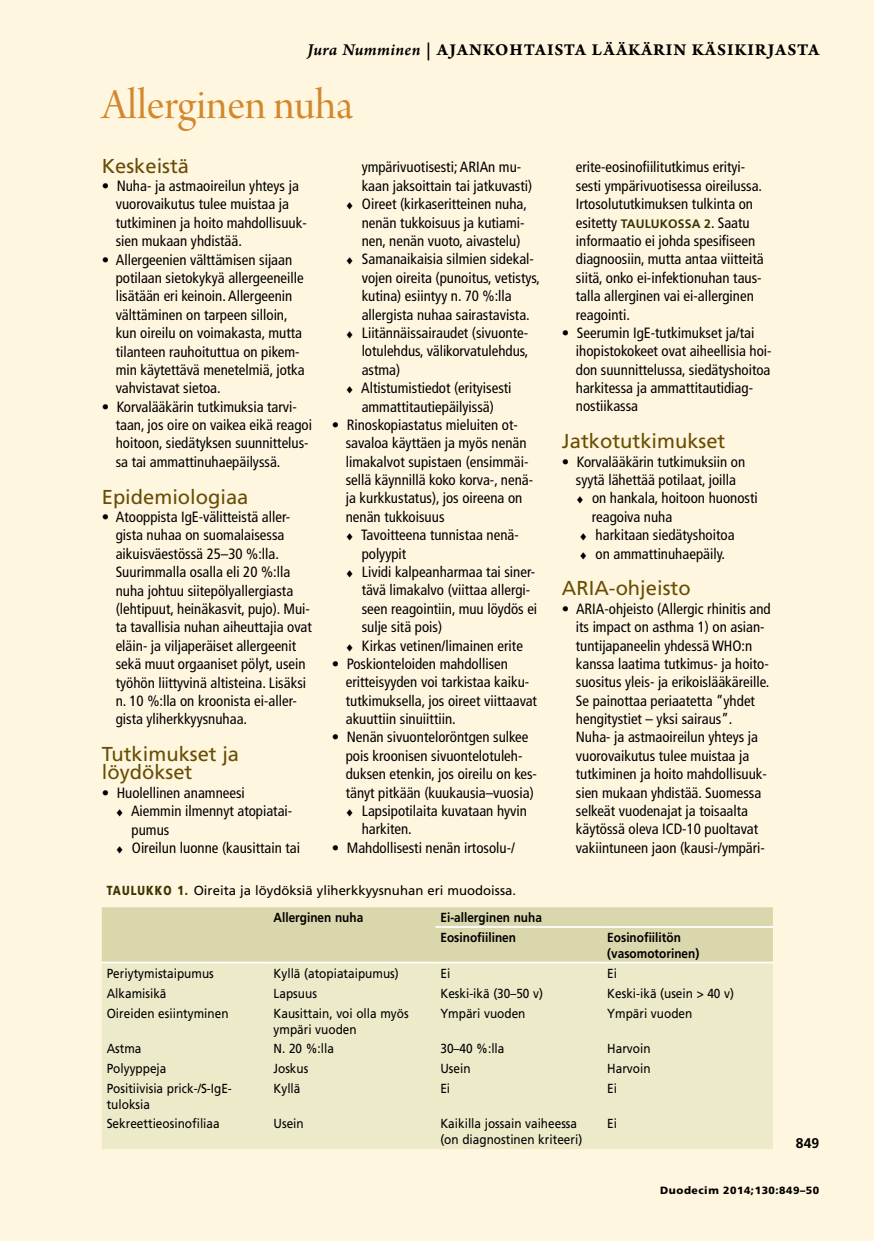
<style>
.page{position:relative;width:874px;height:1241px;background:#fff}
.page>*{position:absolute;margin:0;border:0;box-sizing:border-box;transform-origin:0 0}
.t1{font:45.5px "Arno Pro Display";color:#d3882d}
.t2{font:20.12px/18.4px "Frutiger LT Std";color:#684d03}
.t3{font:17.5px "Arno Pro Bold Sm Text";letter-spacing:.05em;color:#000}
.t4{font:condensed 14.88px/18.4px "Frutiger LT Std";color:#000}
.t5{font:700 14px "Frutiger LT Std";color:#000}
.t6{font:13.12px/15.8px "Frutiger LT Std";color:#000;scale:.9 1}
.t7{font:13.12px/26.8px "Frutiger LT Std";color:#000}
.t8{font:700 13.12px/19.8px "Frutiger LT Std";color:#000;scale:.9 1}
.t9{font:900 10.5px "Frutiger LT Std";letter-spacing:.05em;color:#000}
.s1{font-family:"Arno Pro Smbd Italic Sm Text"}
.s2{font-weight:900;color:#3c3500}
.s3{font-weight:700}
.s4{font-weight:700;font-stretch:normal;font-size:12.25px;color:#3c3500}
</style>
<div class="page">
<div style="left:0;top:0;width:873px;height:1240px;background:#fff6e0"></div>
<div style="left:102px;top:907px;width:670px;height:54px;background:#dbd7ac"></div>
<div style="left:102px;top:963px;width:670px;height:185px;background:#edeaca"></div>
<hr style="left:435px;top:926px;width:167px;height:1px;background:#fff">
<hr style="left:602px;top:926px;width:170px;height:1px;background:#fff">
<hr style="left:102px;top:961px;width:166px;height:2px;background:#fff">
<hr style="left:268px;top:961px;width:167px;height:2px;background:#fff">
<hr style="left:435px;top:961px;width:167px;height:2px;background:#fff">
<hr style="left:602px;top:961px;width:170px;height:2px;background:#fff">
<p class="t3" style="left:307px;top:39px;width:513px"><span class="s1">Jura Numminen</span> | AJANKOHTAISTA LÄÄKÄRIN KÄSIKIRJASTA</p>
<h1 class="t1" style="left:102px;top:80px;width:253px">Allerginen nuha</h1>
<h2 class="t2" style="left:102px;top:157px;width:89px">Keskeistä</h2>
<p class="t4" style="left:116px;top:177px;width:192px;text-indent:-14px">• Nuha- ja astmaoireilun yhteys ja vuorovaikutus tulee muistaa ja tutkiminen ja hoito mahdollisuuk&shy;sien mukaan yhdistää.</p>
<p class="t4" style="left:116px;top:250px;width:190px;text-indent:-14px">• Allergeenien välttämisen sijaan potilaan sietokykyä allergeeneille lisätään eri keinoin. Allergeenin välttäminen on tarpeen silloin, kun oireilu on voimakasta, mutta tilanteen rauhoituttua on pikem&shy;min käytettävä menetelmiä, jotka vahvistavat sietoa.</p>
<p class="t4" style="left:116px;top:397px;width:198px;text-indent:-14px">• Korvalääkärin tutkimuksia tarvi&shy;taan, jos oire on vaikea eikä reagoi hoitoon, siedätyksen suunnittelus&shy;sa tai ammattinuhaepäilyssä.</p>
<h2 class="t2" style="left:102px;top:487px;width:148px">Epidemiologiaa</h2>
<p class="t4" style="left:116px;top:507px;width:197px;text-indent:-14px">• Atooppista IgE-välitteistä aller&shy;gista nuhaa on suomalaisessa aikuisväestössä 25–30 %:lla.<br>Suurimmalla osalla eli 20 %:lla nuha johtuu siitepölyallergiasta (lehtipuut, heinäkasvit, pujo). Mui&shy;ta tavallisia nuhan aiheuttajia ovat eläin- ja viljaperäiset allergeenit sekä muut orgaaniset pölyt, usein työhön liittyvinä altisteina. Lisäksi n. 10 %:lla on kroonista ei-aller&shy;gista yliherkkyysnuhaa.</p>
<h2 class="t2" style="left:102px;top:745px;width:139px">Tutkimukset ja löydökset</h2>
<p class="t4" style="left:102px;top:783px;width:144px">• Huolellinen anamneesi</p>
<p class="t4" style="left:115px;top:801px;width:178px">♦ Aiemmin ilmennyt atopiatai-</p>
<p class="t4" style="left:131px;top:820px;width:39px">pumus</p>
<p class="t4" style="left:115px;top:838px;width:186px">♦ Oireilun luonne (kausittain tai</p>
<p class="t7" style="left:273px;top:877px;width:244px;text-indent:-167px"><span class="s2">TAULUKKO 1.</span> Oireita ja löydöksiä yliherkkyysnuhan eri muodoissa.<br><span class="s3">Allerginen nuha</span></p>
<p class="t4" style="left:361px;top:158px;width:161px">ympärivuotisesti; ARIAn mu-</p>
<p class="t4" style="left:361px;top:177px;width:172px">kaan jaksoittain tai jatkuvasti)</p>
<p class="t4" style="left:345px;top:195px;width:183px">♦ Oireet (kirkaseritteinen nuha,</p>
<p class="t4" style="left:361px;top:213px;width:164px">nenän tukkoisuus ja kutiami-</p>
<p class="t4" style="left:361px;top:232px;width:160px">nen, nenän vuoto, aivastelu)</p>
<p class="t4" style="left:345px;top:250px;width:190px">♦ Samanaikaisia silmien sidekal-</p>
<p class="t4" style="left:361px;top:268px;width:180px">vojen oireita (punoitus, vetistys,</p>
<p class="t4" style="left:361px;top:287px;width:151px">kutina) esiintyy n. 70 %:lla</p>
<p class="t4" style="left:361px;top:305px;width:169px">allergista nuhaa sairastavista.</p>
<p class="t4" style="left:345px;top:324px;width:184px">♦ Liitännäissairaudet (sivuonte-</p>
<p class="t4" style="left:361px;top:342px;width:168px">lotulehdus, välikorvatulehdus,</p>
<p class="t4" style="left:361px;top:360px;width:40px">astma)</p>
<p class="t4" style="left:345px;top:379px;width:168px">♦ Altistumistiedot (erityisesti</p>
<p class="t4" style="left:361px;top:397px;width:134px">ammattitautiepäilyissä)</p>
<p class="t4" style="left:332px;top:415px;width:187px">• Rinoskopiastatus mieluiten ot-</p>
<p class="t4" style="left:345px;top:434px;width:182px">savaloa käyttäen ja myös nenän</p>
<p class="t4" style="left:345px;top:452px;width:184px">limakalvot supistaen (ensimmäi-</p>
<p class="t4" style="left:345px;top:470px;width:189px">sellä käynnillä koko korva-, nenä-</p>
<p class="t4" style="left:345px;top:489px;width:178px">ja kurkkustatus), jos oireena on</p>
<p class="t4" style="left:345px;top:507px;width:100px">nenän tukkoisuus</p>
<p class="t4" style="left:345px;top:526px;width:174px">♦ Tavoitteena tunnistaa nenä-</p>
<p class="t4" style="left:361px;top:544px;width:46px">polyypit</p>
<p class="t4" style="left:345px;top:562px;width:191px">♦ Lividi kalpeanharmaa tai siner-</p>
<p class="t4" style="left:361px;top:581px;width:170px">tävä limakalvo (viittaa allergi-</p>
<p class="t4" style="left:361px;top:599px;width:177px">seen reagointiin, muu löydös ei</p>
<p class="t4" style="left:361px;top:618px;width:82px">sulje sitä pois)</p>
<p class="t4" style="left:345px;top:636px;width:179px">♦ Kirkas vetinen/limainen erite</p>
<p class="t4" style="left:345px;top:654px;width:193px;text-indent:-14px">• Poskionteloiden mahdollisen eritteisyyden voi tarkistaa kaiku&shy;tutkimuksella, jos oireet viittaavat akuuttiin sinuiittiin.</p>
<p class="t4" style="left:332px;top:728px;width:198px">• Nenän sivuonteloröntgen sulkee</p>
<p class="t4" style="left:345px;top:746px;width:178px">pois kroonisen sivuontelotuleh-</p>
<p class="t4" style="left:345px;top:764px;width:193px">duksen etenkin, jos oireilu on kes-</p>
<p class="t4" style="left:345px;top:783px;width:189px">tänyt pitkään (kuukausia–vuosia)</p>
<p class="t4" style="left:345px;top:801px;width:183px">♦ Lapsipotilaita kuvataan hyvin</p>
<p class="t4" style="left:361px;top:820px;width:52px">harkiten.</p>
<p class="t4" style="left:332px;top:838px;width:184px">• Mahdollisesti nenän irtosolu-/</p>
<p class="t8" style="left:440px;top:907px;width:114px">Ei-allerginen nuha<br>Eosinofiilinen</p>
<p class="t4" style="left:575px;top:158px;width:189px">erite-eosinofiilitutkimus erityi&shy;sesti ympärivuotisessa oireilussa.<br>Irtosolututkimuksen tulkinta on esitetty <span class="s4">TAULUKOSSA 2</span>. Saatu informaatio ei johda spesifiseen diagnoosiin, mutta antaa viitteitä siitä, onko ei-infektionuhan taus&shy;talla allerginen vai ei-allerginen reagointi.</p>
<p class="t4" style="left:575px;top:323px;width:197px;text-indent:-14px">• Seerumin IgE-tutkimukset ja/tai ihopistokokeet ovat aiheellisia hoi&shy;don suunnittelussa, siedätyshoitoa harkitessa ja ammattitautidiag&shy;nostiikassa</p>
<h2 class="t2" style="left:561px;top:432px;width:165px">Jatkotutkimukset</h2>
<p class="t4" style="left:561px;top:452px;width:185px">• Korvalääkärin tutkimuksiin on</p>
<p class="t4" style="left:575px;top:471px;width:161px">syytä lähettää potilaat, joilla</p>
<p class="t4" style="left:575px;top:489px;width:184px">♦ on hankala, hoitoon huonosti</p>
<p class="t4" style="left:591px;top:507px;width:82px">reagoiva nuha</p>
<p class="t4" style="left:578px;top:526px;width:157px">♦ harkitaan siedätyshoitoa</p>
<p class="t4" style="left:578px;top:544px;width:148px">♦ on ammattinuhaepäily.</p>
<h2 class="t2" style="left:561px;top:579px;width:130px">ARIA-ohjeisto</h2>
<p class="t4" style="left:575px;top:599px;width:196px;text-indent:-14px">• ARIA-ohjeisto (Allergic rhinitis and its impact on asthma 1) on asian&shy;tuntijapaneelin yhdessä WHO:n kanssa laatima tutkimus- ja hoito&shy;suositus yleis- ja erikoislääkäreille.<br>Se painottaa periaatetta ”yhdet hengitystiet – yksi sairaus”.<br>Nuha- ja astmaoireilun yhteys ja vuorovaikutus tulee muistaa ja tutkiminen ja hoito mahdollisuuk&shy;sien mukaan yhdistää. Suomessa selkeät vuodenajat ja toisaalta käytössä oleva ICD-10 puoltavat vakiintuneen jaon (kausi-/ympäri-</p>
<p class="t8" style="left:607px;top:929px;width:104px;line-height:15.8px">Eosinofiilitön (vasomotorinen)</p>
<p class="t6" style="left:107px;top:965px;width:120px">Periytymistaipumus</p>
<p class="t6" style="left:273px;top:965px;width:140px">Kyllä (atopiataipumus)</p>
<p class="t6" style="left:440px;top:965px;width:12px">Ei</p>
<p class="t6" style="left:607px;top:965px;width:12px">Ei</p>
<p class="t6" style="left:107px;top:985px;width:68px">Alkamisikä</p>
<p class="t6" style="left:273px;top:985px;width:50px">Lapsuus</p>
<p class="t6" style="left:440px;top:985px;width:115px">Keski-ikä (30–50 v)</p>
<p class="t6" style="left:607px;top:985px;width:142px">Keski-ikä (usein &gt; 40 v)</p>
<p class="t6" style="left:107px;top:1005px;width:137px">Oireiden esiintyminen</p>
<p class="t6" style="left:273px;top:1005px;width:151px">Kausittain, voi olla myös ympäri vuoden</p>
<p class="t6" style="left:440px;top:1005px;width:96px">Ympäri vuoden</p>
<p class="t6" style="left:607px;top:1005px;width:96px">Ympäri vuoden</p>
<p class="t6" style="left:107px;top:1040px;width:40px">Astma</p>
<p class="t6" style="left:273px;top:1040px;width:69px">N. 20 %:lla</p>
<p class="t6" style="left:440px;top:1040px;width:73px">30–40 %:lla</p>
<p class="t6" style="left:607px;top:1040px;width:50px">Harvoin</p>
<p class="t6" style="left:107px;top:1060px;width:68px">Polyyppeja</p>
<p class="t6" style="left:273px;top:1060px;width:40px">Joskus</p>
<p class="t6" style="left:440px;top:1060px;width:35px">Usein</p>
<p class="t6" style="left:607px;top:1060px;width:50px">Harvoin</p>
<p class="t6" style="left:107px;top:1080px;width:140px">Positiivisia prick-/S-IgE&shy;tuloksia</p>
<p class="t6" style="left:273px;top:1080px;width:31px">Kyllä</p>
<p class="t6" style="left:440px;top:1080px;width:12px">Ei</p>
<p class="t6" style="left:607px;top:1080px;width:12px">Ei</p>
<p class="t6" style="left:107px;top:1115px;width:127px">Sekreettieosinofiliaa</p>
<p class="t6" style="left:273px;top:1115px;width:35px">Usein</p>
<p class="t6" style="left:440px;top:1115px;width:159px">Kaikilla jossain vaiheessa (on diagnostinen kriteeri)</p>
<p class="t6" style="left:607px;top:1115px;width:12px">Ei</p>
<p class="t5" style="left:795px;top:1134px;width:25px">849</p>
<p class="t9" style="left:660px;top:1183px;width:160px">Duodecim 2014;130:849–50</p>
</div>
